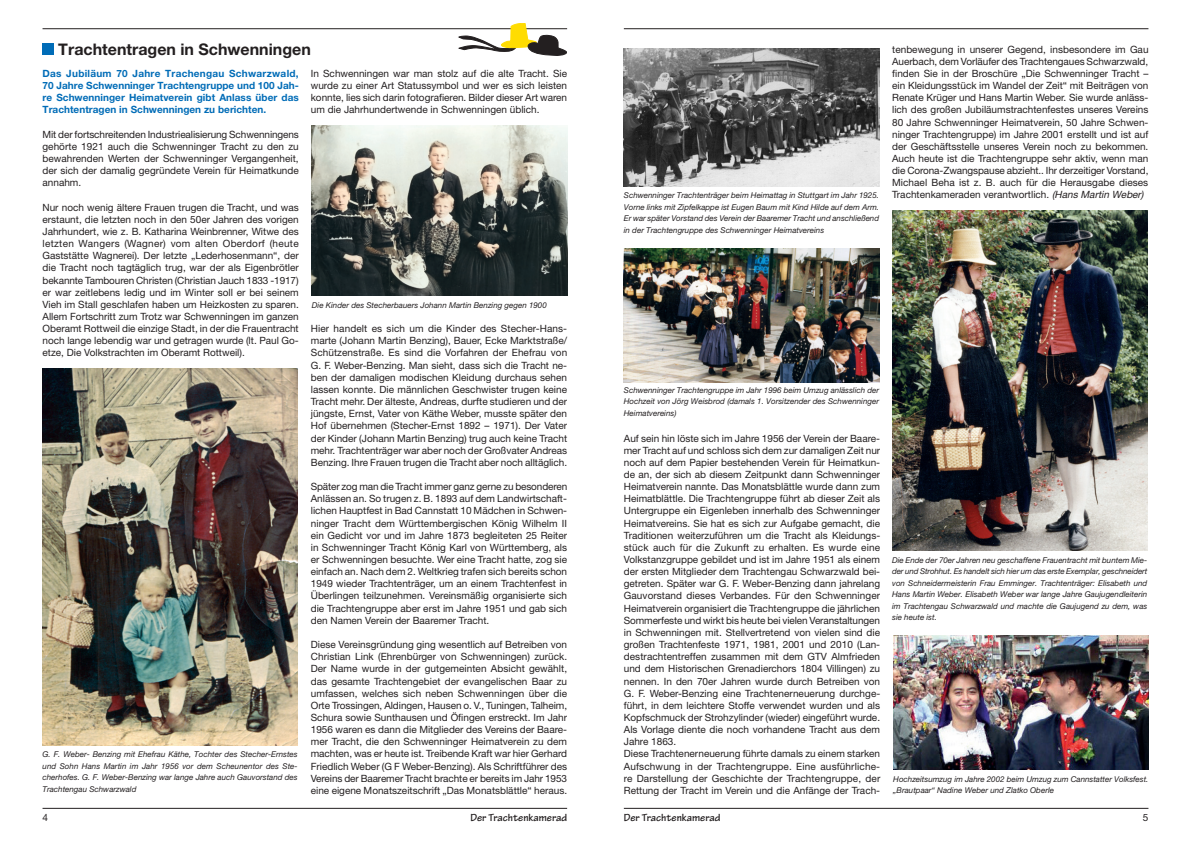
<style>
.page{position:relative;width:1191px;height:842px;background:#fff}
.page>*{position:absolute;margin:0;border:0;box-sizing:border-box;transform-origin:0 0}
.t1{font:700 16px "Helvetica Neue 75";color:#231f20}
.t2{font:700 11px "Tekton Pro";color:#231f20}
.t3{font:10px/12.2px "Helvetica Neue";color:#231f20;text-align:justify}
.t4{font:700 10px/12.2px "Helvetica Neue 75";letter-spacing:.005em;color:#006cb7;text-align:justify}
.t5{font:10px "Helvetica Neue 55";color:#231f20}
.t6{font:italic 8px/11.5px "Helvetica Neue 56";color:#231f20;text-align:justify}
.s1{font-family:"Helvetica Neue 56 talic"}
</style>
<div class="page">
<hr style="left:43px;top:808px;width:524px;height:1px;background:#231f20">
<hr style="left:624px;top:808px;width:524px;height:1px;background:#231f20">
<hr style="left:43px;top:28px;width:524px;height:1px;background:#231f20">
<hr style="left:624px;top:28px;width:524px;height:1px;background:#231f20">
<div style="left:43px;top:43px;width:11px;height:12px;background:#006cb7"></div>
<svg style="left:459px;top:23px;width:108px;height:33px"></svg>
<img style="left:43px;top:369px;width:255px;height:376px">
<img style="left:892px;top:211px;width:255px;height:340px">
<img style="left:312px;top:126px;width:255px;height:170px">
<img style="left:624px;top:49px;width:255px;height:137px">
<img style="left:624px;top:249px;width:255px;height:133px">
<img style="left:893px;top:636px;width:255px;height:133px">
<h1 class="t1" style="left:58px;top:39px;width:254px">Trachtentragen in Schwenningen</h1>
<p class="t4" style="left:43px;top:67px;width:258px">Das Jubiläum 70 Jahre Trachengau Schwarzwald, 70 Jahre Schwenninger Trachtengruppe und 100 Jah&shy;re Schwenninger Heimatverein gibt Anlass über das Trachtentragen in Schwenningen zu berichten.</p>
<p class="t3" style="left:43px;top:128px;width:258px">Mit der fortschreitenden Industriealisierung Schwenningens gehörte 1921 auch die Schwenninger Tracht zu den zu bewahrenden Werten der Schwenninger Vergangenheit, der sich der damalig gegründete Verein für Heimatkunde annahm.</p>
<p class="t3" style="left:43px;top:201px;width:258px">Nur noch wenig ältere Frauen trugen die Tracht, und was erstaunt, die letzten noch in den 50er Jahren des vorigen Jahrhundert, wie z. B. Katharina Weinbrenner, Witwe des letzten Wangers (Wagner) vom alten Oberdorf (heute Gaststätte Wagnerei). Der letzte „Lederhosenmann“, der die Tracht noch tagtäglich trug, war der als Eigenbrötler bekannte Tambouren Christen (Christian Jauch 1833 -1917) er war zeitlebens ledig und im Winter soll er bei seinem Vieh im Stall geschlafen haben um Heizkosten zu sparen.<br>Allem Fortschritt zum Trotz war Schwenningen im ganzen Oberamt Rottweil die einzige Stadt, in der die Frauentracht noch lange lebendig war und getragen wurde (lt. Paul Go&shy;etze, Die Volkstrachten im Oberamt Rottweil).</p>
<p class="t6" style="left:43px;top:749px;width:257px">G. F. Weber- Benzing mit Ehefrau Käthe, Tochter des Stecher-Ernstes und Sohn Hans Martin im Jahr 1956 vor dem Scheunentor des Ste&shy;cherhofes. G. F. Weber-Benzing war lange Jahre auch Gauvorstand des Trachtengau Schwarzwald</p>
<p class="t3" style="left:311px;top:67px;width:258px">In Schwenningen war man stolz auf die alte Tracht. Sie wurde zu einer Art Statussymbol und wer es sich leisten konnte, lies sich darin fotografieren. Bilder dieser Art waren um die Jahrhundertwende in Schwenningen üblich.</p>
<p class="t6" style="left:312px;top:299px;width:236px">Die Kinder des Stecherbauers Johann Martin Benzing gegen 1900</p>
<p class="t3" style="left:311px;top:322px;width:258px">Hier handelt es sich um die Kinder des Stecher-Hans&shy;marte (Johann Martin Benzing), Bauer, Ecke Marktstraße/ Schützenstraße. Es sind die Vorfahren der Ehefrau von G. F. Weber-Benzing. Man sieht, dass sich die Tracht ne&shy;ben der damaligen modischen Kleidung durchaus sehen lassen konnte. Die männlichen Geschwister trugen keine Tracht mehr. Der älteste, Andreas, durfte studieren und der jüngste, Ernst, Vater von Käthe Weber, musste später den Hof übernehmen (Stecher-Ernst 1892 – 1971). Der Vater der Kinder (Johann Martin Benzing) trug auch keine Tracht mehr. Trachtenträger war aber noch der Großvater Andreas Benzing. Ihre Frauen trugen die Tracht aber noch alltäglich.</p>
<p class="t3" style="left:311px;top:480px;width:258px">Später zog man die Tracht immer ganz gerne zu besonderen Anlässen an. So trugen z. B. 1893 auf dem Landwirtschaft&shy;lichen Hauptfest in Bad Cannstatt 10 Mädchen in Schwen&shy;ninger Tracht dem Württembergischen König Wilhelm II ein Gedicht vor und im Jahre 1873 begleiteten 25 Reiter in Schwenninger Tracht König Karl von Württemberg, als er Schwenningen besuchte. Wer eine Tracht hatte, zog sie einfach an. Nach dem 2. Weltkrieg trafen sich bereits schon 1949 wieder Trachtenträger, um an einem Trachtenfest in Überlingen teilzunehmen. Vereinsmäßig organisierte sich die Trachtengruppe aber erst im Jahre 1951 und gab sich den Namen Verein der Baaremer Tracht.</p>
<p class="t3" style="left:311px;top:638px;width:258px">Diese Vereinsgründung ging wesentlich auf Betreiben von Christian Link (Ehrenbürger von Schwenningen) zurück.<br>Der Name wurde in der gutgemeinten Absicht gewählt, das gesamte Trachtengebiet der evangelischen Baar zu umfassen, welches sich neben Schwenningen über die Orte Trossingen, Aldingen, Hausen o. V., Tuningen, Talheim, Schura sowie Sunthausen und Öfingen erstreckt. Im Jahr 1956 waren es dann die Mitglieder des Vereins der Baare&shy;mer Tracht, die den Schwenninger Heimatverein zu dem machten, was er heute ist. Treibende Kraft war hier Gerhard Friedlich Weber (G F Weber-Benzing). Als Schriftführer des Vereins der Baaremer Tracht brachte er bereits im Jahr 1953 eine eigene Monatszeitschrift „Das Monatsblättle“ heraus.</p>
<p class="t6" style="left:624px;top:190px;width:257px">Schwenninger Trachtenträger beim Heimattag in Stuttgart im Jahr 1925.<br>Vorne links mit Zipfelkappe ist Eugen Baum mit Kind Hilde auf dem Arm.<br>Er war später Vorstand des Verein der Baaremer Tracht und anschließend in der Trachtengruppe des Schwenninger Heimatvereins</p>
<p class="t3" style="left:892px;top:43px;width:258px">tenbewegung in unserer Gegend, insbesondere im Gau Auerbach, dem Vorläufer des Trachtengaues Schwarzwald, finden Sie in der Broschüre „Die Schwenninger Tracht – ein Kleidungsstück im Wandel der Zeit“ mit Beiträgen von Renate Krüger und Hans Martin Weber. Sie wurde anläss&shy;lich des großen Jubiläumstrachtenfestes unseres Vereins 80 Jahre Schwenninger Heimatverein, 50 Jahre Schwen&shy;ninger Trachtengruppe) im Jahre 2001 erstellt und ist auf der Geschäftsstelle unseres Verein noch zu bekommen.<br>Auch heute ist die Trachtengruppe sehr aktiv, wenn man die Corona-Zwangspause abzieht.. Ihr derzeitiger Vorstand, Michael Beha ist z. B. auch für die Herausgabe dieses Trachtenkameraden verantwortlich. <span class="s1">(Hans Martin Weber)</span></p>
<p class="t6" style="left:624px;top:384px;width:257px">Schwenninger Trachtengruppe im Jahr 1996 beim Umzug anlässlich der Hochzeit von Jörg Weisbrod (damals 1. Vorsitzender des Schwenninger Heimatvereins)</p>
<p class="t3" style="left:624px;top:432px;width:258px;text-align:left">Auf sein hin löste sich im Jahre 1956 der Verein der Baare&shy;mer Tracht auf und schloss sich dem zur damaligen Zeit nur noch auf dem Papier bestehenden Verein für Heimatkun&shy;de an, der sich ab diesem Zeitpunkt dann Schwenninger Heimatverein nannte. Das Monatsblättle wurde dann zum Heimatblättle. Die Trachtengruppe führt ab dieser Zeit als Untergruppe ein Eigenleben innerhalb des Schwenninger Heimatvereins. Sie hat es sich zur Aufgabe gemacht, die Traditionen weiterzuführen um die Tracht als Kleidungs&shy;stück auch für die Zukunft zu erhalten. Es wurde eine Volkstanzgruppe gebildet und ist im Jahre 1951 als einem der ersten Mitglieder dem Trachtengau Schwarzwald bei&shy;getreten. Später war G. F. Weber-Benzing dann jahrelang Gauvorstand dieses Verbandes. Für den Schwenninger Heimatverein organisiert die Trachtengruppe die jährlichen Sommerfeste und wirkt bis heute bei vielen Veranstaltungen in Schwenningen mit. Stellvertretend von vielen sind die großen Trachtenfeste 1971, 1981, 2001 und 2010 (Lan&shy;destrachtentreffen zusammen mit dem GTV Almfrieden und dem Historischen Grenadierchors 1804 Villingen) zu nennen. In den 70er Jahren wurde durch Betreiben von G. F. Weber-Benzing eine Trachtenerneuerung durchge&shy;führt, in dem leichtere Stoffe verwendet wurden und als Kopfschmuck der Strohzylinder (wieder) eingeführt wurde.<br>Als Vorlage diente die noch vorhandene Tracht aus dem Jahre 1863.<br>Diese Trachtenerneuerung führte damals zu einem starken Aufschwung in der Trachtengruppe. Eine ausführliche&shy;re Darstellung der Geschichte der Trachtengruppe, der Rettung der Tracht im Verein und die Anfänge der Trach-</p>
<p class="t6" style="left:892px;top:554px;width:257px">Die Ende der 70er Jahren neu geschaffene Frauentracht mit buntem Mie&shy;der und Strohhut. Es handelt sich hier um das erste Exemplar, geschneidert von Schneidermeisterin Frau Emminger. Trachtenträger: Elisabeth und Hans Martin Weber. Elisabeth Weber war lange Jahre Gaujugendleiterin im Trachtengau Schwarzwald und machte die Gaujugend zu dem, was sie heute ist.</p>
<p class="t6" style="left:893px;top:773px;width:257px">Hochzeitsumzug im Jahre 2002 beim Umzug zum Cannstatter Volksfest. „Brautpaar“ Nadine Weber und Zlatko Oberle</p>
<p class="t5" style="left:43px;top:812px;width:7px">4</p>
<p class="t2" style="left:470px;top:811px;width:98px">Der Trachtenkamerad</p>
<p class="t2" style="left:624px;top:811px;width:98px">Der Trachtenkamerad</p>
<p class="t5" style="left:1142px;top:812px;width:7px">5</p>
</div>
